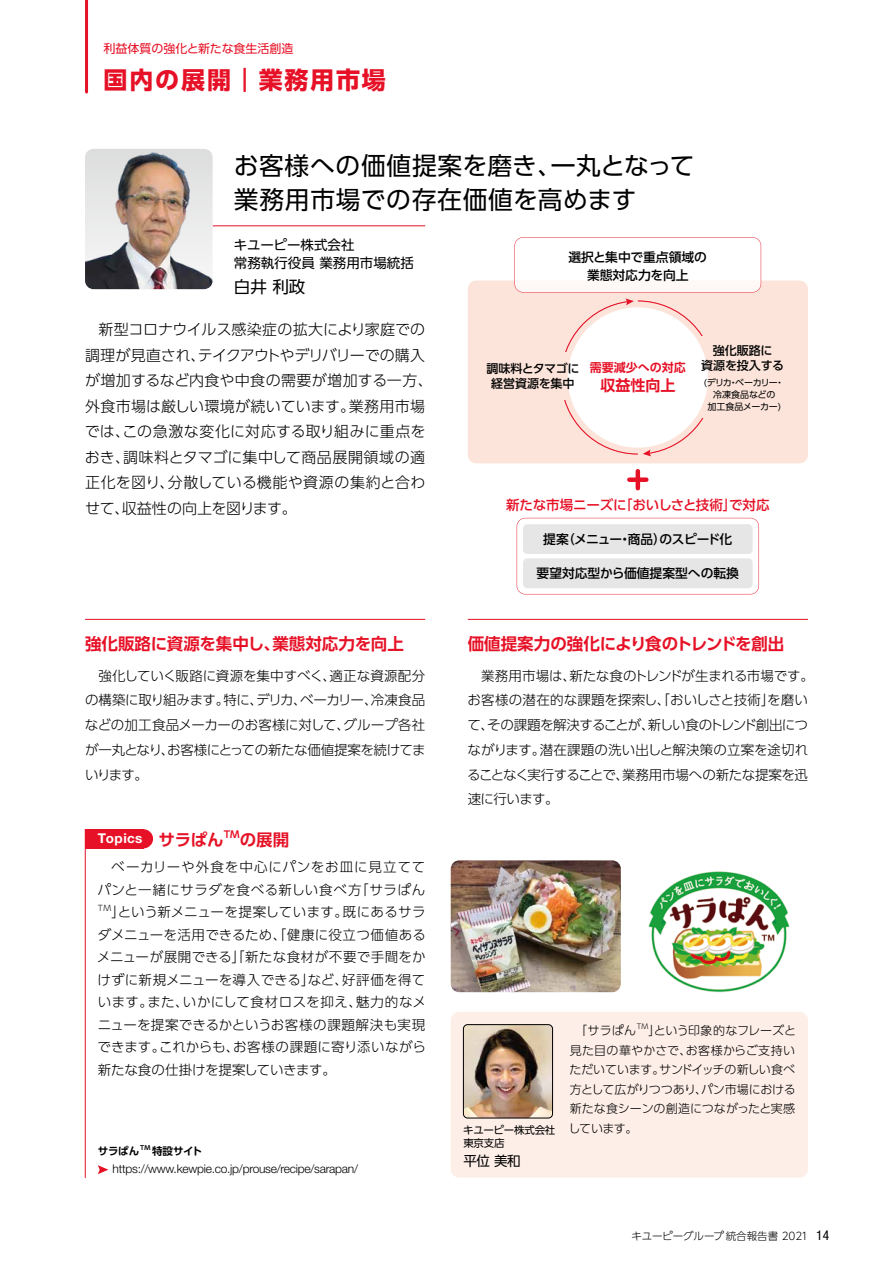
<style>
.page{position:relative;width:893px;height:1263px;background:#fff}
.page>*{position:absolute;margin:0;border:0;box-sizing:border-box;transform-origin:0 0}
.t1{font:24.75px/34.5px "UD Shin Go Pro";letter-spacing:.03em;color:#000}
.t2{font:700 24px "UD Shin Go Pro";letter-spacing:.075em;color:#e61126}
.t3{font:700 16.5px "UD Shin Go Pro De";color:#e61126}
.t4{font:16.5px "UD Shin Go Pro";color:#000}
.t5{font:300 15px/25.5px "UD Shin Go Pro";letter-spacing:.005em;color:#000}
.t6{font:700 15px "UD Shin Go Pro De";color:#e61126}
.t7{font:300 13.5px/24.8px "UD Shin Go Pro";letter-spacing:-.01em;color:#000;text-align:justify}
.t8{font:300 13.5px/22.5px "UD Shin Go Pro";letter-spacing:.06em;color:#000;text-align:right}
.t9{font:13.5px/18px "UD Shin Go Pro";color:#000}
.t10{font:500 13.5px "UD Shin Go Pro";letter-spacing:-.01em;color:#e61126}
.t11{font:700 13.5px "Helvetica Neue LT Std";letter-spacing:.02em;color:#fff}
.t12{font:500 12.75px/18px "UD Shin Go Pro";color:#000;text-align:center}
.t13{font:500 12.75px "UD Shin Go Pro";letter-spacing:-.055em;color:#000}
.t14{font:300 12px/19.5px "UD Shin Go Pro";letter-spacing:-.01em;color:#000;text-align:justify}
.t15{font:300 12px "Helvetica Neue LT Std";letter-spacing:-.02em;color:#000}
.t16{font:500 12px/15px "UD Shin Go Pro";letter-spacing:-.01em;color:#000;text-align:center}
.t17{font:12px "UD Shin Go Pro";color:#e61126}
.t18{font:700 12px "UD Shin Go Pro De";color:#e61126}
.t19{font:300 10.5px "UD Shin Go Pro";color:#000}
.t20{font:10.5px/13.5px "UD Shin Go Pro";letter-spacing:-.02em;color:#000}
.t21{font:700 10.5px "UD Shin Go Pro De";letter-spacing:-.015em;color:#000}
.t22{font:700 9.6px "UD Shin Go Pro De";color:#e61126}
.t23{font:9px/12px "UD Shin Go Pro";letter-spacing:-.04em;color:#000;text-align:center}
.t24{font:300 7.8px "UD Shin Go Pro";color:#000}
.t25{font:300 7.05px "UD Shin Go Pro";color:#000}
.t26{font:700 6.15px "UD Shin Go Pro De";color:#000}
.s1{font-family:"UD Shin Go Pro De";font-size:16.5px;color:#e61126}
.s2{font-family:"Helvetica Neue LT Std";font-weight:400;font-stretch:condensed;font-size:13.5px}
</style>
<div class="page">
<div style="left:451px;top:1012px;width:357px;height:165px;background:#fdeee7;border-radius:9px"></div>
<hr style="left:213px;top:226px;width:212px;height:1px;background:#e61126">
<div style="left:468px;top:281px;width:340px;height:182px;background:#fce4da;border-radius:9px"></div>
<svg style="left:514px;top:237px;width:247px;height:55px"></svg>
<svg style="left:517px;top:518px;width:242px;height:76px"></svg>
<div style="left:523px;top:524px;width:230px;height:30px;background:#e6e6e6;border-radius:4px"></div>
<div style="left:523px;top:558px;width:230px;height:30px;background:#e6e6e6;border-radius:4px"></div>
<div style="left:629px;top:477px;width:17px;height:5px;background:#e61126"></div>
<hr style="left:636px;top:471px;width:4px;height:17px;background:#e61126">
<svg style="left:564px;top:299px;width:140px;height:157px"></svg>
<div style="left:693px;top:336px;width:109px;height:82px;background:#fce4da"></div>
<div style="left:543px;top:352px;width:110px;height:47px;background:#fce4da"></div>
<div style="left:568px;top:307px;width:140px;height:141px;background:#fff;border-radius:50%"></div>
<hr style="left:468px;top:619px;width:340px;height:1px;background:#e61126">
<hr style="left:85px;top:619px;width:340px;height:1px;background:#e61126">
<hr style="left:85px;top:0;width:3px;height:92px;background:#e61126">
<hr style="left:85px;top:829px;width:1px;height:349px;background:#e61126">
<div style="left:85px;top:829px;width:59px;height:19px;background:#e61126"></div>
<svg style="left:144px;top:829px;width:9px;height:19px"></svg>
<img style="left:451px;top:860px;width:170px;height:132px">
<img style="left:85px;top:149px;width:128px;height:140px">
<img style="left:648px;top:871px;width:142px;height:121px">
<svg style="left:98px;top:1165px;width:10px;height:9px"></svg>
<img style="left:463px;top:1026px;width:90px;height:92px">
<div style="left:463px;top:1024px;width:90px;height:94px;border:1px solid #000;border-radius:4px"></div>
<p class="t17" style="left:104px;top:39px;width:192px">利益体質の強化と新たな食生活創造</p>
<h2 class="t2" style="left:104px;top:60px;width:284px">国内の展開｜業務用市場</h2>
<h1 class="t1" style="left:234px;top:147px;width:462px">お客様への価値提案を磨き、一丸となって業務用市場での存在価値を高めます</h1>
<p class="t9" style="left:234px;top:235px;width:182px">キユーピー株式会社<br>常務執行役員 業務用市場統括</p>
<p class="t4" style="left:234px;top:273px;width:73px">白井 利政</p>
<p class="t5" style="left:85px;top:316px;width:349px;text-indent:14px">新型コロナウイルス感染症の拡大により家庭での調理が見直され、テイクアウトやデリバリーでの購入が増加するなど内食や中食の需要が増加する一方、外食市場は厳しい環境が続いています。業務用市場では、この急激な変化に対応する取り組みに重点をおき、調味料とタマゴに集中して商品展開領域の適正化を図り、分散している機能や資源の集約と合わせて、収益性の向上を図ります。</p>
<p class="t12" style="left:568px;top:247px;width:140px">選択と集中で重点領域の業態対応力を向上</p>
<p class="t16" style="left:486px;top:360px;width:95px">調味料とタマゴに経営資源を集中</p>
<p class="t18" style="left:590px;top:358px;width:98px">需要減少への対応</p>
<p class="t6" style="left:600px;top:373px;width:76px">収益性向上</p>
<p class="t16" style="left:701px;top:343px;width:84px">強化販路に<br>資源を投入する</p>
<p class="t23" style="left:704px;top:376px;width:82px">(デリカ・ベーカリー・冷凍食品などの<br>加工食品メーカー)</p>
<p class="t10" style="left:506px;top:494px;width:265px">新たな市場ニーズに「おいしさと技術」で対応</p>
<p class="t13" style="left:543px;top:529px;width:190px">提案（メニュー・商品）のスピード化</p>
<p class="t12" style="left:537px;top:563px;width:204px">要望対応型から価値提案型への転換</p>
<p class="t3" style="left:85px;top:630px;width:320px">強化販路に資源を集中し、業態対応力を向上</p>
<p class="t3" style="left:468px;top:630px;width:318px">価値提案力の強化により食のトレンドを創出</p>
<p class="t7" style="left:85px;top:662px;width:342px;text-indent:14px">強化していく販路に資源を集中すべく、適正な資源配分の構築に取り組みます。特に、デリカ、ベーカリー、冷凍食品などの加工食品メーカーのお客様に対して、グループ各社が一丸となり、お客様にとっての新たな価値提案を続けてまいります。</p>
<p class="t7" style="left:467px;top:662px;width:348px;text-align:left;text-indent:14px">業務用市場は、新たな食のトレンドが生まれる市場です。お客様の潜在的な課題を探索し、「おいしさと技術」を磨いて、その課題を解決することが、新しい食のトレンド創出につながります。潜在課題の洗い出しと解決策の立案を途切れることなく実行することで、業務用市場への新たな提案を迅速に行います。</p>
<p class="t11" style="left:98px;top:830px;width:127px">Topics <span class="s1">サラぱん</span></p>
<p class="t22" style="left:224px;top:826px;width:17px">TM</p>
<p class="t3" style="left:240px;top:826px;width:51px">の展開</p>
<p class="t8" style="left:98px;top:855px;width:329px">ベーカリーや外食を中心にパンをお皿に見立ててパンと一緒にサラダを食べる新しい食べ方「サラぱん</p>
<p class="t24" style="left:98px;top:901px;width:15px">TM</p>
<p class="t7" style="left:97px;top:900px;width:331px;line-height:22.5px;text-indent:15px">」という新メニューを提案しています。既にあるサラダメニューを活用できるため、「健康に役立つ価値あるメニューが展開できる」「新たな食材が不要で手間をかけずに新規メニューを導入できる」など、好評価を得ています。また、いかにして食材ロスを抑え、魅力的なメニューを提案できるかというお客様の課題解決も実現できます。これからも、お客様の課題に寄り添いながら新たな食の仕掛けを提案していきます。</p>
<p class="t21" style="left:98px;top:1142px;width:43px">サラぱん</p>
<p class="t26" style="left:140px;top:1142px;width:12px">TM</p>
<p class="t21" style="left:152px;top:1142px;width:52px">特設サイト</p>
<p class="t15" style="left:113px;top:1161px;width:247px">https://www.kewpie.co.jp/prouse/recipe/sarapan/</p>
<p class="t20" style="left:463px;top:1123px;width:94px">キユーピー株式会社東京支店</p>
<p class="t9" style="left:463px;top:1151px;width:59px">平位 美和</p>
<p class="t14" style="left:575px;top:1020px;width:62px">「サラぱん</p>
<p class="t25" style="left:637px;top:1021px;width:13px">TM</p>
<p class="t14" style="left:568px;top:1020px;width:229px;text-indent:80px">」という印象的なフレーズと見た目の華やかさで、お客様からご支持いただいています。サンドイッチの新しい食べ方として広がりつつあり、パン市場における新たな食シーンの創造につながったと実感しています。</p>
<p class="t19" style="left:631px;top:1228px;width:199px">キユーピーグループ統合報告書 2021 <span class="s2">14</span></p>
</div>
